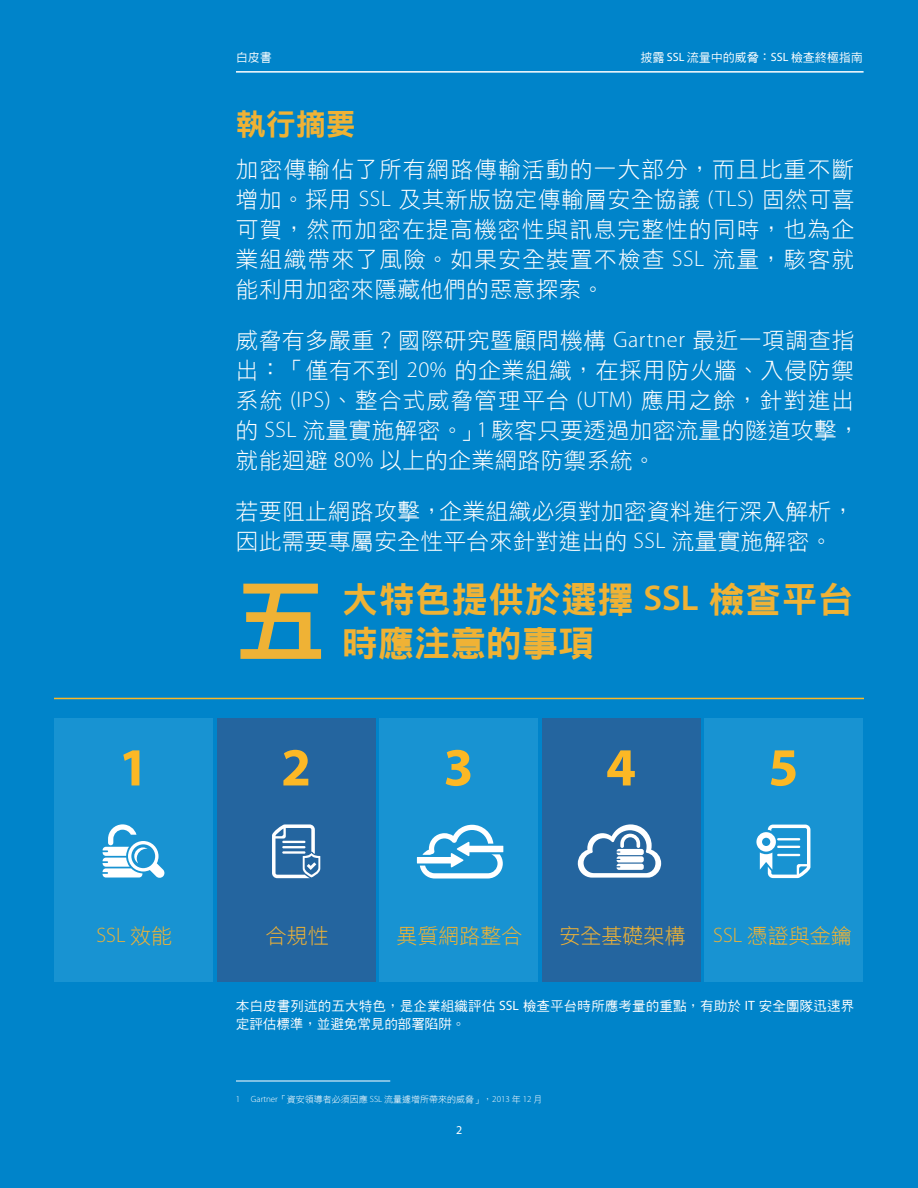
<style>
.page{position:relative;width:918px;height:1188px;background:#0084ca}
.page>*{position:absolute;margin:0;border:0;box-sizing:border-box;transform-origin:0 0}
.t1{font:90px "DFN Hei W9 WIN BF";color:#efb235}
.t2{font:700 54px "Myriad Pro";color:#fcb825}
.t3{font:36px "DFN Hei W9 WIN BF";letter-spacing:.015em;color:#efb235}
.t4{font:30px "DFN Hei W9 WIN BF";color:#efb235}
.t5{font:22.5px/30px "DF Hei W3 WIN BF";letter-spacing:.025em;color:#fff}
.t6{font:21px "DF Hei W3 WIN BF";color:#efb235}
.t7{font:300 21px "Myriad Pro";color:#efb235}
.t8{font:13.5px/18px "DF Hei W5 WIN BF";letter-spacing:.01em;color:#fff}
.t9{font:12px "DF Hei W5 WIN BF";color:#fff}
.t10{font:12px "Myriad Pro";color:#fff}
.note{font:9px "DF Hei W3 WIN BF";color:#fff}
.s1{font-family:"Myriad Pro"}
.s2{font-family:"Myriad Pro";font-weight:300}
.s3{font-family:"Myriad Pro";font-weight:600}
.s4{font-family:"DF Hei W3 WIN BF";font-weight:400}
</style>
<div class="page">
<div style="left:55px;top:718px;width:158px;height:263px;background:#1893d2"></div>
<svg style="left:103px;top:824px;width:62px;height:54px"></svg>
<div style="left:217px;top:718px;width:158px;height:263px;background:#24659f"></div>
<svg style="left:272px;top:824px;width:48px;height:54px"></svg>
<div style="left:380px;top:718px;width:158px;height:263px;background:#1893d2"></div>
<svg style="left:417px;top:825px;width:86px;height:54px"></svg>
<div style="left:542px;top:718px;width:158px;height:263px;background:#24659f"></div>
<svg style="left:578px;top:824px;width:83px;height:54px"></svg>
<div style="left:704px;top:718px;width:158px;height:263px;background:#1893d2"></div>
<svg style="left:756px;top:825px;width:54px;height:53px"></svg>
<hr style="left:54px;top:698px;width:810px;height:1px;background:#fcb825">
<hr style="left:236px;top:71px;width:628px;height:2px;background:#fff">
<hr style="left:236px;top:1081px;width:154px;height:1px;background:#fff">
<p class="t9" style="left:236px;top:51px;width:37px">白皮書</p>
<p class="t9" style="left:640px;top:51px;width:224px">披露 <span class="s1">SSL</span> 流量中的威脅：<span class="s1">SSL</span> 檢查終極指南</p>
<p class="t4" style="left:236px;top:109px;width:121px">執行摘要</p>
<p class="t5" style="left:236px;top:154px;width:620px;text-align:justify">加密傳輸佔了所有網路傳輸活動的一大部分，而且比重不斷增加。採用 <span class="s2">SSL</span> 及其新版協定傳輸層安全協議 <span class="s2">(TLS)</span> 固然可喜可賀，然而加密在提高機密性與訊息完整性的同時，也為企業組織帶來了風險。如果安全裝置不檢查 <span class="s2">SSL</span> 流量，駭客就能利用加密來隱藏他們的惡意探索。</p>
<p class="t5" style="left:236px;top:325px;width:625px">威脅有多嚴重？國際研究暨顧問機構 <span class="s2">Gartner</span> 最近一項調查指出：「僅有不到 <span class="s2">20%</span> 的企業組織，在採用防火牆、入侵防禦系統 <span class="s2">(IPS)</span>、整合式威脅管理平台 <span class="s2">(UTM)</span> 應用之餘，針對進出的 <span class="s2">SSL</span> 流量實施解密。」<span class="s2">1</span>駭客只要透過加密流量的隧道攻擊，就能迴避 <span class="s2">80%</span> 以上的企業網路防禦系統。</p>
<p class="t5" style="left:236px;top:497px;width:620px">若要阻止網路攻擊，企業組織必須對加密資料進行深入解析，因此需要專屬安全性平台來針對進出的 <span class="s2">SSL</span> 流量實施解密。</p>
<p class="t3" style="left:342px;top:582px;width:513px">大特色提供於選擇 <span class="s3">SSL</span> 檢查平台</p>
<p class="t1" style="left:236px;top:576px;width:91px">五</p>
<p class="t3" style="left:342px;top:625px;width:253px">時應注意的事項</p>
<p class="t2" style="left:119px;top:732px;width:31px">1</p>
<p class="t2" style="left:281px;top:732px;width:31px">2</p>
<p class="t2" style="left:444px;top:732px;width:31px">3</p>
<p class="t2" style="left:606px;top:732px;width:31px">4</p>
<p class="t2" style="left:768px;top:732px;width:31px">5</p>
<p class="t7" style="left:97px;top:923px;width:77px">SSL <span class="s4">效能</span></p>
<p class="t6" style="left:266px;top:925px;width:64px">合規性</p>
<p class="t6" style="left:396px;top:925px;width:127px">異質網路整合</p>
<p class="t6" style="left:559px;top:925px;width:127px">安全基礎架構</p>
<p class="t6" style="left:713px;top:925px;width:140px"><span class="s2">SSL</span> 憑證與金鑰</p>
<p class="t8" style="left:236px;top:997px;width:620px">本白皮書列述的五大特色，是企業組織評估 <span class="s1">SSL</span> 檢查平台時所應考量的重點，有助於 <span class="s1">IT</span> 安全團隊迅速界定評估標準，並避免常見的部署陷阱。</p>
<p class="note" style="left:236px;top:1095px;width:308px"><span class="s2">1 Gartner</span>「資安領導者必須因應 <span class="s2">SSL</span> 流量遽增所帶來的威脅」，<span class="s2">2013</span> 年 <span class="s2">12</span> 月</p>
<p class="t10" style="left:456px;top:1123px;width:8px">2</p>
</div>
